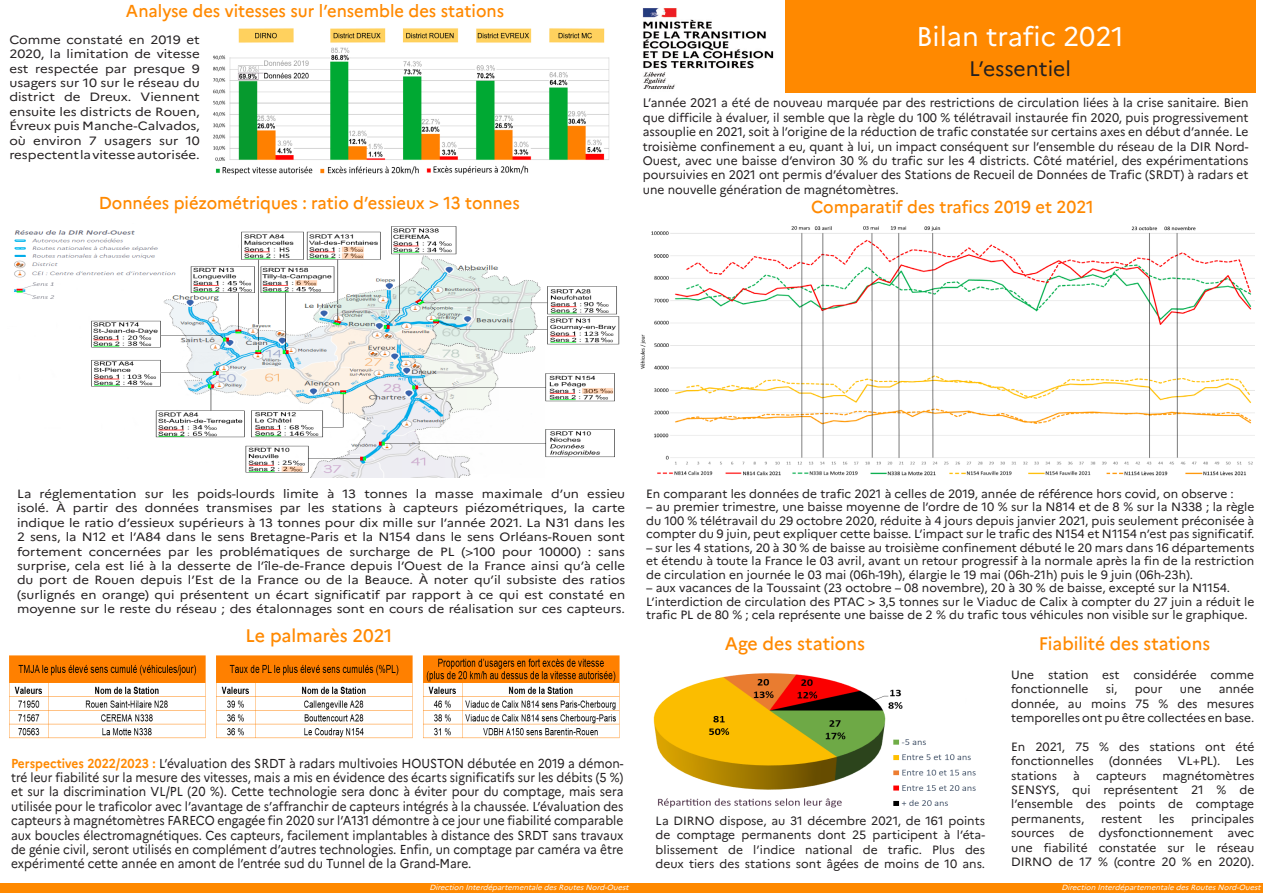
<style>
.page{position:relative;width:1263px;height:893px;background:#fff}
.page>*{position:absolute;margin:0;border:0;box-sizing:border-box;transform-origin:0 0}
.t1{font:27px "Marianne";color:#fff}
.t2{font:21px "Marianne";color:#231f20}
.t3{font:500 18.15px "Marianne";color:#ff8900}
.t4{font:500 18.15px "Marianne";color:#ff8900;scale:.95 1}
.t5{font:500 17.4px "Marianne";color:#ff8900;scale:.95 1}
.t6{font:12.9px/14.4px "Marianne";color:#231f20;text-align:justify;scale:.92 1}
.t7{font:12.3px/14.4px "Marianne";color:#231f20;text-align:justify}
.t8{font:12px/14.4px "Marianne";color:#231f20;text-align:justify}
.t9{font:12px/14.4px "Marianne";color:#231f20;scale:1.09 1}
.t10{font:12px/14.4px "Marianne";color:#231f20;text-align:justify;scale:1.11 1}
.t11{font:italic 7.5px "Marianne";color:#fff}
.s1{font-weight:700;color:#ff8900}
</style>
<div class="page">
<div style="left:784px;top:0;width:472px;height:92px;background:#ff8900"></div>
<img style="left:642px;top:8px;width:132px;height:81px">
<img style="left:653px;top:673px;width:323px;height:135px">
<img style="left:640px;top:226px;width:614px;height:250px">
<div style="left:0;top:884px;width:633px;height:9px;background:#ff8900"></div>
<img style="left:213px;top:28px;width:397px;height:146px">
<img style="left:14px;top:226px;width:606px;height:251px">
<img style="left:9px;top:655px;width:611px;height:84px">
<div style="left:632px;top:884px;width:631px;height:9px;background:#ff8900"></div>
<p class="t5" style="left:126px;top:0;width:400px">Analyse des vitesses sur l’ensemble des stations</p>
<p class="t10" style="left:9px;top:32px;width:173px">Comme constaté en 2019 et 2020, la limitation de vitesse est respectée par presque 9 usagers sur 10 sur le réseau du district de Dreux. Viennent ensuite les districts de Rouen, Évreux puis Manche-Calvados, où environ 7 usagers sur 10</p>
<p class="t10" style="left:9px;top:148px;width:173px">respectent la vitesse autorisée.</p>
<p class="t5" style="left:99px;top:192px;width:445px">Données piézométriques : ratio d’essieux &gt; 13 tonnes</p>
<p class="t1" style="left:916px;top:20px;width:209px">Bilan trafic 2021</p>
<p class="t2" style="left:969px;top:55px;width:103px">L’essentiel</p>
<p class="t7" style="left:643px;top:96px;width:607px">L’année 2021 a été de nouveau marquée par des restrictions de circulation liées à la crise sanitaire. Bien que difficile à évaluer, il semble que la règle du 100 % télétravail instaurée fin 2020, puis progressivement assouplie en 2021, soit à l’origine de la réduction de trafic constatée sur certains axes en début d’année. Le troisième confinement a eu, quant à lui, un impact conséquent sur l’ensemble du réseau de la DIR Nord-Ouest, avec une baisse d’environ 30 % du trafic sur les 4 districts. Côté matériel, des expérimentations poursuivies en 2021 ont permis d’évaluer des Stations de Recueil de Données de Trafic (SRDT) à radars et une nouvelle génération de magnétomètres.</p>
<p class="t5" style="left:811px;top:196px;width:299px">Comparatif des trafics 2019 et 2021</p>
<p class="t9" style="left:17px;top:486px;width:559px">La réglementation sur les poids-lourds limite à 13 tonnes la masse maximale d’un essieu</p>
<p class="t9" style="left:17px;top:501px;width:559px">isolé. À partir des données transmises par les stations à capteurs piézométriques, la carte</p>
<p class="t9" style="left:17px;top:515px;width:559px">indique le ratio d’essieux supérieurs à 13 tonnes pour dix mille sur l’année 2021. La N31 dans les<br>2 sens, la N12 et l’A84 dans le sens Bretagne-Paris et la N154 dans le sens Orléans-Rouen sont</p>
<p class="t9" style="left:17px;top:544px;width:559px;text-align:justify">fortement concernées par les problématiques de surcharge de PL (&gt;100 pour 10000) : sans surprise, cela est lié à la desserte de l’île-de-France depuis l’Ouest de la France ainsi qu’à celle du port de Rouen depuis l’Est de la France ou de la Beauce. À noter qu’il subsiste des ratios (surlignés en orange) qui présentent un écart significatif par rapport à ce qui est constaté en moyenne sur le reste du réseau ; des étalonnages sont en cours de réalisation sur ces capteurs.</p>
<p class="t3" style="left:246px;top:624px;width:148px">Le palmarès 2021</p>
<p class="t6" style="left:11px;top:756px;width:667px"><span class="s1">Perspectives 2022/2023 :</span> L’évaluation des SRDT à radars multivoies HOUSTON débutée en 2019 a démon&shy;tré leur fiabilité sur la mesure des vitesses, mais a mis en évidence des écarts significatifs sur les débits (5 %) et sur la discrimination VL/PL (20 %). Cette technologie sera donc à éviter pour du comptage, mais sera utilisée pour le traficolor avec l’avantage de s’affranchir de capteurs intégrés à la chaussée. L’évaluation des capteurs à magnétomètres FARECO engagée fin 2020 sur l’A131 démontre à ce jour une fiabilité comparable aux boucles électromagnétiques. Ces capteurs, facilement implantables à distance des SRDT sans travaux de génie civil, seront utilisés en complément d’autres technologies. Enfin, un comptage par caméra va être expérimenté cette année en amont de l’entrée sud du Tunnel de la Grand-Mare.</p>
<p class="t11" style="left:429px;top:883px;width:203px">Direction Interdépartementale desRoutesNord-Ouest</p>
<p class="t8" style="left:646px;top:486px;width:589px">En comparant les données de trafic 2021 à celles de 2019, année de référence hors covid, on observe :</p>
<p class="t8" style="left:646px;top:500px;width:610px;line-height:13.5px">– au premier trimestre, une baisse moyenne de l’ordre de 10 % sur la N814 et de 8 % sur la N338 ; la règle du 100 % télétravail du 29 octobre 2020, réduite à 4 jours depuis janvier 2021, puis seulement préconisée à compter du 9 juin, peut expliquer cette baisse. L’impact sur le trafic des N154 et N1154 n’est pas significatif.</p>
<p class="t8" style="left:646px;top:541px;width:610px;line-height:13.5px">– sur les 4 stations, 20 à 30 % de baisse au troisième confinement débuté le 20 mars dans 16 départements et étendu à toute la France le 03 avril, avant un retour progressif à la normale après la fin de la restriction de circulation en journée le 03 mai (06h-19h), élargie le 19 mai (06h-21h) puis le 9 juin (06h-23h).</p>
<p class="t8" style="left:646px;top:581px;width:585px">– aux vacances de la Toussaint (23 octobre – 08 novembre), 20 à 30 % de baisse, excepté sur la N1154.</p>
<p class="t8" style="left:646px;top:595px;width:610px;line-height:13.5px">L’interdiction de circulation des PTAC &gt; 3,5 tonnes sur le Viaduc de Calix à compter du 27 juin a réduit le trafic PL de 80 % ; cela représente une baisse de 2 % du trafic tous véhicules non visible sur le graphique.</p>
<p class="t3" style="left:725px;top:633px;width:142px">Age des stations</p>
<p class="t4" style="left:1039px;top:633px;width:182px">Fiabilité des stations</p>
<p class="t8" style="left:655px;top:813px;width:331px">La DIRNO dispose, au 31 décembre 2021, de 161 points de comptage permanents dont 25 participent à l’éta&shy;blissement de l’indice national de trafic. Plus des deux tiers des stations sont âgées de moins de 10 ans.</p>
<p class="t8" style="left:1011px;top:667px;width:245px">Une station est considérée comme</p>
<p class="t8" style="left:1011px;top:682px;width:79px">fonctionnelle</p>
<p class="t8" style="left:1106px;top:682px;width:13px">si,</p>
<p class="t8" style="left:1135px;top:682px;width:29px">pour</p>
<p class="t8" style="left:1180px;top:682px;width:23px">une</p>
<p class="t8" style="left:1219px;top:682px;width:37px">année</p>
<p class="t8" style="left:1011px;top:696px;width:245px">donnée, au moins 75 % des mesures</p>
<p class="t8" style="left:1011px;top:710px;width:245px">temporelles ont pu être collectées en base.</p>
<p class="t8" style="left:1011px;top:739px;width:245px">En 2021, 75 % des stations ont été</p>
<p class="t8" style="left:1011px;top:754px;width:84px">fonctionnelles</p>
<p class="t8" style="left:1109px;top:754px;width:54px">(données</p>
<p class="t8" style="left:1178px;top:754px;width:44px">VL+PL).</p>
<p class="t8" style="left:1236px;top:754px;width:20px">Les</p>
<p class="t8" style="left:1011px;top:768px;width:47px">stations</p>
<p class="t8" style="left:1073px;top:768px;width:8px">à</p>
<p class="t8" style="left:1096px;top:768px;width:52px">capteurs</p>
<p class="t8" style="left:1162px;top:768px;width:93px">magnétomètres</p>
<p class="t8" style="left:1011px;top:782px;width:245px">SENSYS, qui représentent 21 % de l’ensemble des points de comptage permanents,</p>
<p class="t8" style="left:1011px;top:811px;width:245px;text-indent:180px">principales sources de dysfonctionnement avec une fiabilité constatée sur le réseau DIRNO de 17 % (contre 20 % en 2020).</p>
<p class="t8" style="left:1101px;top:811px;width:43px">restent</p>
<p class="t8" style="left:1159px;top:811px;width:17px">les</p>
<p class="t11" style="left:1061px;top:883px;width:203px">Direction Interdépartementale desRoutesNord-Ouest</p>
</div>
